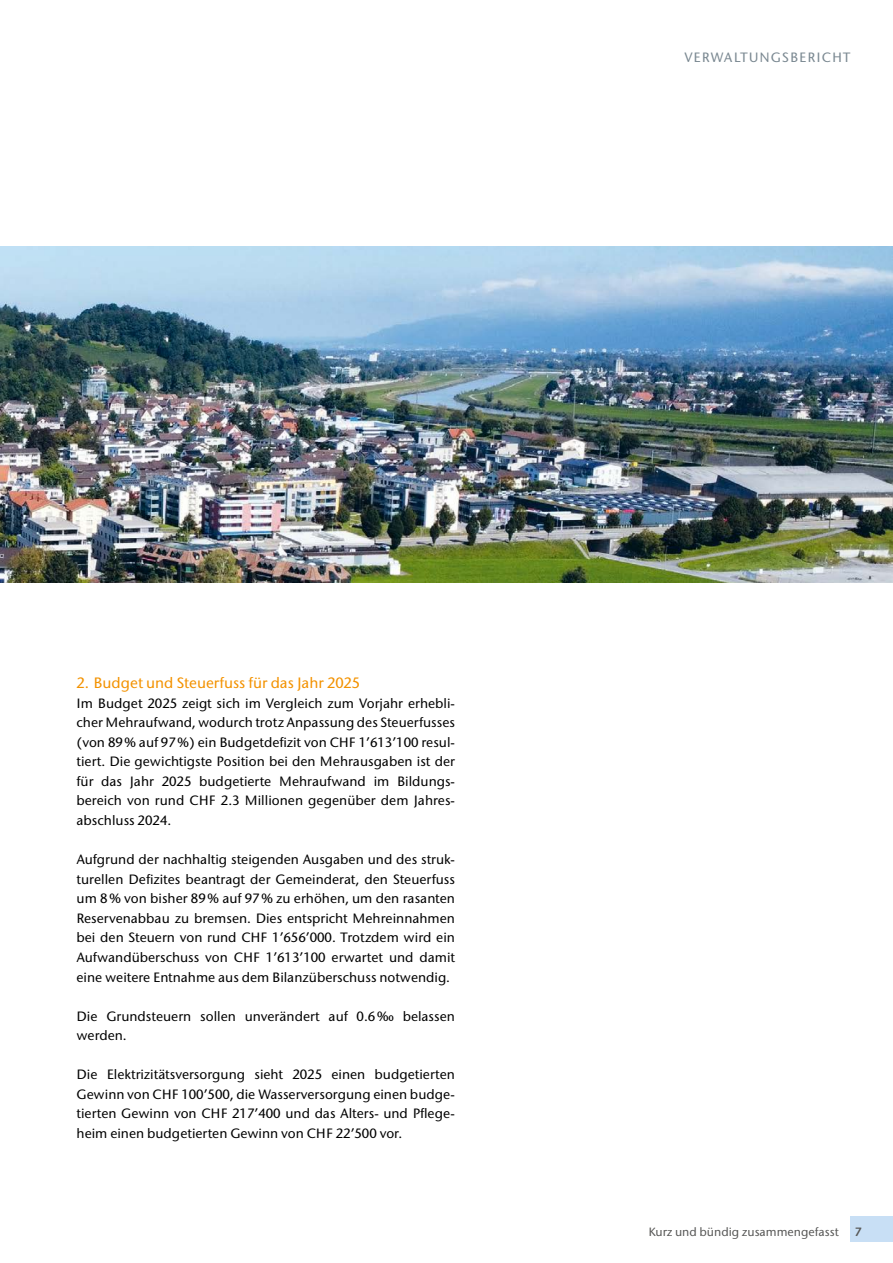
<style>
.page{position:relative;width:893px;height:1263px;background:#fff}
.page>*{position:absolute;margin:0;border:0;box-sizing:border-box;transform-origin:0 0}
.t1{font:500 15px "Stone Sans ITC";color:#f39200}
.t2{font:500 13.5px/19.5px "Stone Sans ITC";color:#000;text-align:justify}
.t3{font:500 13.5px "Stone Sans ITC";letter-spacing:.08em;color:#7a8891}
.t4{font:500 12px "Stone Sans ITC";color:#575756}
.t5{font:600 12px "Stone Sans ITC";color:#575756}
</style>
<div class="page">
<div style="left:850px;top:1216px;width:43px;height:26px;background:#c8dff5"></div>
<img style="left:0;top:247px;width:893px;height:336px">
<p class="t3" style="left:684px;top:49px;width:167px">VERWALTUNGSBERICHT</p>
<p class="t1" style="left:77px;top:674px;width:285px">2. Budget und Steuerfuss für das Jahr 2025</p>
<p class="t2" style="left:77px;top:693px;width:380px">Im Budget 2025 zeigt sich im Vergleich zum Vorjahr erhebli&shy;cher Mehraufwand, wodurch trotz Anpassung des Steuerfusses (von 89% auf 97%) ein Budgetdefizit von CHF 1’613’100 resul&shy;tiert. Die gewichtigste Position bei den Mehrausgaben ist der für das Jahr 2025 budgetierte Mehraufwand im Bildungs&shy;bereich von rund CHF 2.3 Millionen gegenüber dem Jahres&shy;abschluss 2024.</p>
<p class="t2" style="left:77px;top:850px;width:380px">Aufgrund der nachhaltig steigenden Ausgaben und des struk&shy;turellen Defizites beantragt der Gemeinderat, den Steuerfuss um 8% von bisher 89% auf 97% zu erhöhen, um den rasanten Reservenabbau zu bremsen. Dies entspricht Mehreinnahmen bei den Steuern von rund CHF 1’656’000. Trotzdem wird ein Aufwandüberschuss von CHF 1’613’100 erwartet und damit eine weitere Entnahme aus dem Bilanzüberschuss notwendig.</p>
<p class="t2" style="left:77px;top:1006px;width:380px">Die Grundsteuern sollen unverändert auf 0.6‰ belassen werden.</p>
<p class="t2" style="left:77px;top:1065px;width:380px">Die Elektrizitätsversorgung sieht 2025 einen budgetierten Gewinn von CHF 100’500, die Wasserversorgung einen budge&shy;tierten Gewinn von CHF 217’400 und das Alters- und Pflege&shy;heim einen budgetierten Gewinn von CHF 22’500 vor.</p>
<p class="t4" style="left:648px;top:1224px;width:192px">Kurz und bündig zusammengefasst</p>
<p class="t5" style="left:855px;top:1224px;width:8px">7</p>
</div>
